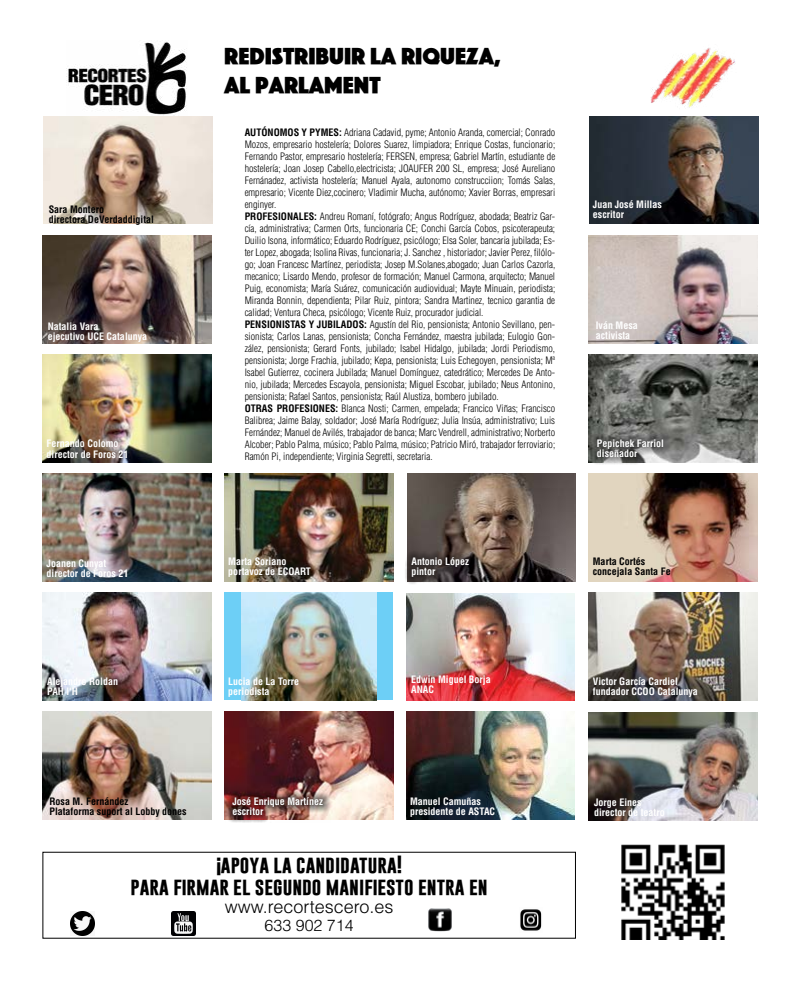
<style>
.page{position:relative;width:800px;height:981px;background:#fff}
.page>*{position:absolute;margin:0;border:0;box-sizing:border-box;transform-origin:0 0}
.t1{font:24px/28.8px "Phosphate RR Solid";color:#000}
.t2{font:700 18px/21.6px "Gobold";color:#000;text-align:center}
.t3{font:300 18px "Helvetica LT Std";color:#000}
.t4{font:300 16px "Helvetica LT Std";color:#000}
.t5{font:300 condensed 10px/12px "Helvetica LT Std";color:#000}
.t6{font:700 condensed 10px/10px "Helvetica LT Std";color:#fff}
.t7{font:700 condensed 10px/10px "Helvetica LT Std";color:#000}
.s1{font-weight:700}
</style>
<div class="page">
<img style="left:651px;top:48px;width:84px;height:60px">
<img style="left:225px;top:711px;width:168px;height:108px">
<img style="left:588px;top:354px;width:169px;height:108px">
<img style="left:588px;top:473px;width:169px;height:108px">
<img style="left:588px;top:592px;width:169px;height:108px">
<img style="left:43px;top:235px;width:168px;height:108px">
<img style="left:43px;top:354px;width:168px;height:108px">
<img style="left:43px;top:473px;width:168px;height:108px">
<img style="left:43px;top:592px;width:168px;height:108px">
<img style="left:621px;top:844px;width:104px;height:95px">
<img style="left:66px;top:41px;width:121px;height:75px">
<img style="left:43px;top:711px;width:168px;height:108px">
<img style="left:406px;top:593px;width:168px;height:108px">
<img style="left:406px;top:711px;width:168px;height:108px">
<img style="left:44px;top:116px;width:168px;height:108px">
<img style="left:225px;top:473px;width:168px;height:108px">
<div style="left:224px;top:592px;width:169px;height:108px;background:#6dcff6"></div>
<img style="left:242px;top:592px;width:134px;height:108px">
<img style="left:589px;top:116px;width:168px;height:108px">
<img style="left:407px;top:473px;width:168px;height:108px">
<div style="left:589px;top:433px;width:81px;height:32px;background:#000;opacity:.75"></div>
<div style="left:404px;top:551px;width:72px;height:34px;background:#000;opacity:.75"></div>
<img style="left:225px;top:790px;width:105px;height:32px">
<img style="left:588px;top:235px;width:169px;height:108px">
<img style="left:70px;top:911px;width:25px;height:25px">
<img style="left:171px;top:911px;width:25px;height:25px">
<img style="left:428px;top:908px;width:24px;height:24px">
<img style="left:520px;top:909px;width:22px;height:22px">
<img style="left:588px;top:712px;width:169px;height:108px">
<p class="t7" style="left:49px;top:204px;width:107px">Sara Montero<br>directora DeVerdaddigital</p>
<p class="t6" style="left:48px;top:321px;width:101px">Natalia Vara<br>ejecutivo UCE Catalunya</p>
<p class="t6" style="left:47px;top:439px;width:83px">Fernando Colomo director de Foros 21</p>
<h1 class="t1" style="left:224px;top:42px;width:278px">REDISTRIBUIR LA RIQUEZA,<br>AL PARLAMENT</h1>
<p class="t5" style="left:245px;top:126px;width:312px"><span class="s1">AUTÓNOMOS Y PYMES:</span> Adriana Cadavid, pyme; Antonio Aranda, comercial; Conrado Mozos, empresario hostelería; Dolores Suarez, limpiadora; Enrique Costas, funcionario; Fernando Pastor, empresario hostelería; FERSEN, empresa; Gabriel Martín, estudiante de hostelería; Joan Josep Cabello,electricista; JOAUFER 200 SL, empresa; José Aureliano Fernánadez, activista hostelería; Manuel Ayala, autonomo construcciion; Tomás Salas, empresario; Vicente Diez,cocinero; Vladimir Mucha, autónomo; Xavier Borras, empresari enginyer.<br><span class="s1">PROFESIONALES:</span> Andreu Romaní, fotógrafo; Angus Rodríguez, abodada; Beatriz Gar&shy;cía, administrativa; Carmen Orts, funcionaria CE; Conchi García Cobos, psicoterapeuta; Duilio Isona, informático; Eduardo Rodríguez, psicólogo; Elsa Soler, bancaria jubilada; Es&shy;ter Lopez, abogada; Isolina Rivas, funcionaria; J. Sanchez , historiador; Javier Perez, filólo&shy;go; Joan Francesc Martínez, periodista; Josep M.Solanes,abogado; Juan Carlos Cazorla, mecanico; Lisardo Mendo, profesor de formación; Manuel Carmona, arquitecto; Manuel Puig, economista; María Suárez, comunicación audiovidual; Mayte Minuain, periodista; Miranda Bonnin, dependienta; Pilar Ruiz, pintora; Sandra Martinez, tecnico garantia de calidad; Ventura Checa, psicólogo; Vicente Ruiz, procurador judicial.<br><span class="s1">PENSIONISTAS Y JUBILADOS:</span> Agustín del Rio, pensionista; Antonio Sevillano, pen&shy;sionista; Carlos Lanas, pensionista; Concha Fernández, maestra jubilada; Eulogio Gon&shy;zález, pensionista; Gerard Fonts, jubilado; Isabel Hidalgo, jubilada; Jordi Periodismo, pensionista; Jorge Frachia, jubilado; Kepa, pensionista; Luis Echegoyen, pensionista; Mª Isabel Gutierrez, cocinera Jubilada; Manuel Domínguez, catedrático; Mercedes De Anto&shy;nio, jubilada; Mercedes Escayola, pensionista; Miguel Escobar, jubilado; Neus Antonino, pensionista; Rafael Santos, pensionista; Raúl Alustiza, bombero jubilado.<br><span class="s1">OTRAS PROFESIONES:</span> Blanca Nosti; Carmen, empelada; Francico Viñas; Francisco Balibrea; Jaime Balay, soldador; José María Rodríguez; Julia Insúa, administrativo; Luis Fernández; Manuel de Avilés, trabajador de banca; Marc Vendrell, administrativo; Norberto Alcober; Pablo Palma, músico; Pablo Palma, músico; Patricio Miró, trabajador ferroviario; Ramón Pi, independiente; Virginia Segretti, secretaria.</p>
<p class="t6" style="left:592px;top:200px;width:70px">Juan José Millas escritor</p>
<p class="t6" style="left:595px;top:321px;width:43px">Iván Mesa activista</p>
<p class="t6" style="left:596px;top:438px;width:68px">Pepichek Farriol diseñador</p>
<p class="t6" style="left:47px;top:558px;width:83px">Joanen Cunyat director de Foros 21</p>
<p class="t6" style="left:228px;top:556px;width:84px">Marta Soriano portavoz de ECOART</p>
<p class="t6" style="left:411px;top:556px;width:59px">Antonio López pintor</p>
<p class="t7" style="left:592px;top:556px;width:79px">Marta Cortés concejala Santa Fe</p>
<p class="t6" style="left:47px;top:676px;width:72px">Alejandro Roldan<br>PAH l'H</p>
<p class="t6" style="left:228px;top:676px;width:72px">Lucia de La Torre periodista</p>
<p class="t6" style="left:411px;top:675px;width:81px">Edwin Miguel Borja<br>ANAC</p>
<p class="t6" style="left:592px;top:676px;width:107px">Victor García Cardiel fundador CCOO Catalunya</p>
<p class="t7" style="left:49px;top:796px;width:139px">Rosa M. Fernández<br>Plataforma suport al Lobby dones</p>
<p class="t6" style="left:232px;top:796px;width:92px">José Enrique Martínez escritor</p>
<p class="t6" style="left:410px;top:796px;width:87px">Manuel Camuñas presidente de ASTAC</p>
<h2 class="t2" style="left:131px;top:854px;width:358px">¡APOYA LA CANDIDATURA!<br>PARA FIRMAR EL SEGUNDO MANIFIESTO ENTRA EN</h2>
<h2 class="t3" style="left:225px;top:895px;width:170px">www.recortescero.es</h2>
<h3 class="t4" style="left:264px;top:915px;width:90px">633 902 714</h3>
<p class="t6" style="left:594px;top:797px;width:72px">Jorge Eines director de teatro</p>
</div>
